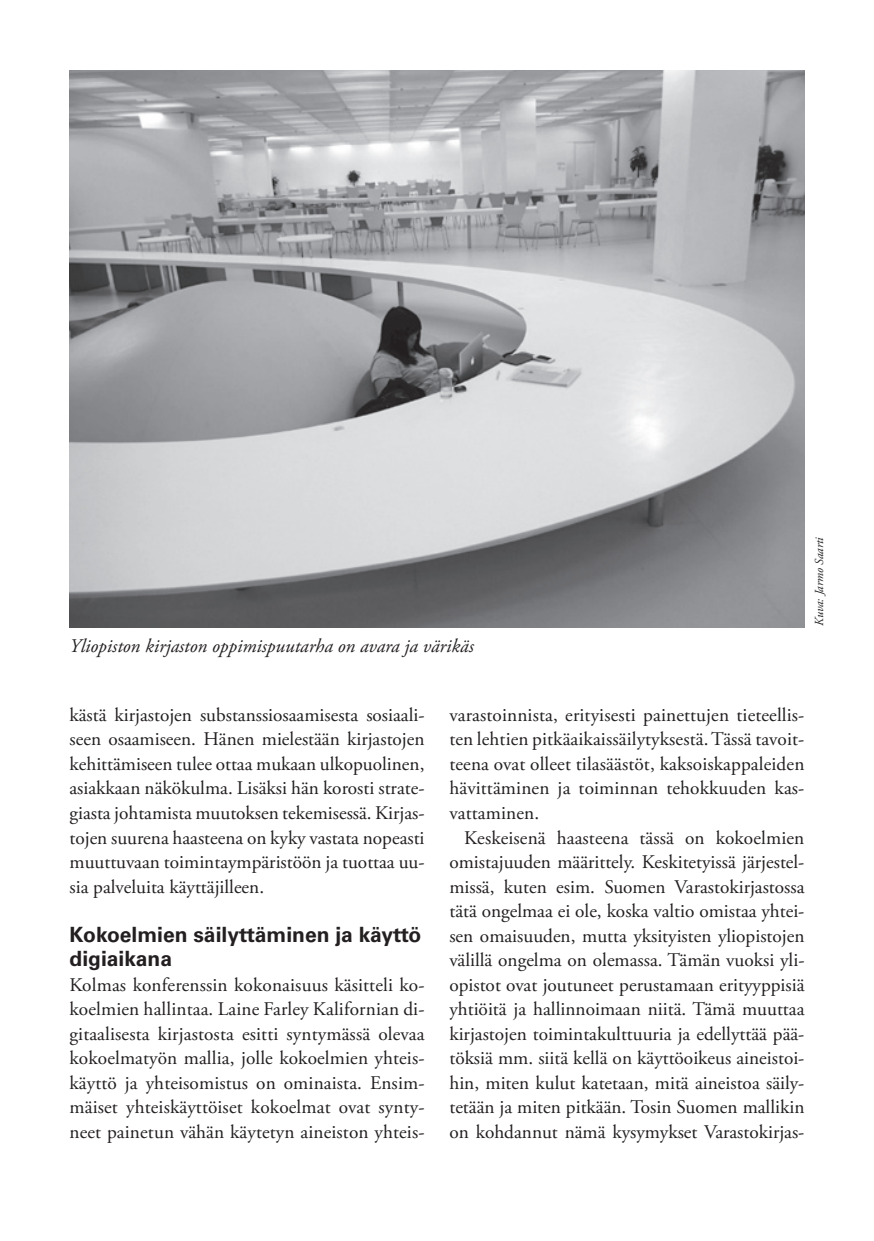
<style>
.page{position:relative;width:874px;height:1241px;background:#fff}
.page>*{position:absolute;margin:0;border:0;box-sizing:border-box;transform-origin:0 0}
.t1{font:700 21px/24.5px "Univers LT Std";color:#231f20}
.t2{font:19.25px/24.5px "Adobe Garamond Pro";color:#231f20;text-align:justify}
.t3{font:italic 19.25px "Adobe Garamond Pro";color:#231f20}
.t4{font:italic 12.25px "Adobe Garamond Pro";letter-spacing:-.005em;color:#231f20}
</style>
<div class="page">
<img style="left:69px;top:70px;width:735px;height:557px">
<p class="t3" style="left:69px;top:634px;width:405px">Yliopiston kirjaston oppimispuutarha on avara ja värikäs</p>
<p class="t4" style="left:811px;top:625px;width:90px;rotate:-90deg">Kuva: Jarmo Saarti</p>
<p class="t2" style="left:69px;top:703px;width:356px">kästä kirjastojen substanssiosaamisesta sosiaali&shy;seen osaamiseen. Hänen mielestään kirjastojen kehittämiseen tulee ottaa mukaan ulkopuolinen, asiakkaan näkökulma. Lisäksi hän korosti strate&shy;giasta johtamista muutoksen tekemisessä. Kirjas&shy;tojen suurena haasteena on kyky vastata nopeasti muuttuvaan toimintaympäristöön ja tuottaa uu&shy;sia palveluita käyttäjilleen.</p>
<p class="t1" style="left:69px;top:921px;width:353px">Kokoelmien säilyttäminen ja käyttö digiaikana</p>
<p class="t2" style="left:69px;top:972px;width:356px">Kolmas konferenssin kokonaisuus käsitteli ko&shy;koelmien hallintaa. Laine Farley Kalifornian di&shy;gitaalisesta kirjastosta esitti syntymässä olevaa kokoelmatyön mallia, jolle kokoelmien yhteis&shy;käyttö ja yhteisomistus on ominaista. Ensim&shy;mäiset yhteiskäyttöiset kokoelmat ovat synty&shy;neet painetun vähän käytetyn aineiston yhteis-</p>
<p class="t2" style="left:449px;top:703px;width:356px">varastoinnista, erityisesti painettujen tieteellis&shy;ten lehtien pitkäaikaissäilytyksestä. Tässä tavoit&shy;teena ovat olleet tilasäästöt, kaksoiskappaleiden hävittäminen ja toiminnan tehokkuuden kas&shy;vattaminen.</p>
<p class="t2" style="left:449px;top:825px;width:356px;text-indent:15px">Keskeisenä haasteena tässä on kokoelmien omistajuuden määrittely. Keskitetyissä järjestel&shy;missä, kuten esim. Suomen Varastokirjastossa tätä ongelmaa ei ole, koska valtio omistaa yhtei&shy;sen omaisuuden, mutta yksityisten yliopistojen välillä ongelma on olemassa. Tämän vuoksi yli&shy;opistot ovat joutuneet perustamaan erityyppisiä yhtiöitä ja hallinnoimaan niitä. Tämä muuttaa kirjastojen toimintakulttuuria ja edellyttää pää&shy;töksiä mm. siitä kellä on käyttöoikeus aineistoi&shy;hin, miten kulut katetaan, mitä aineistoa säily&shy;tetään ja miten pitkään. Tosin Suomen mallikin on kohdannut nämä kysymykset Varastokirjas-</p>
</div>
